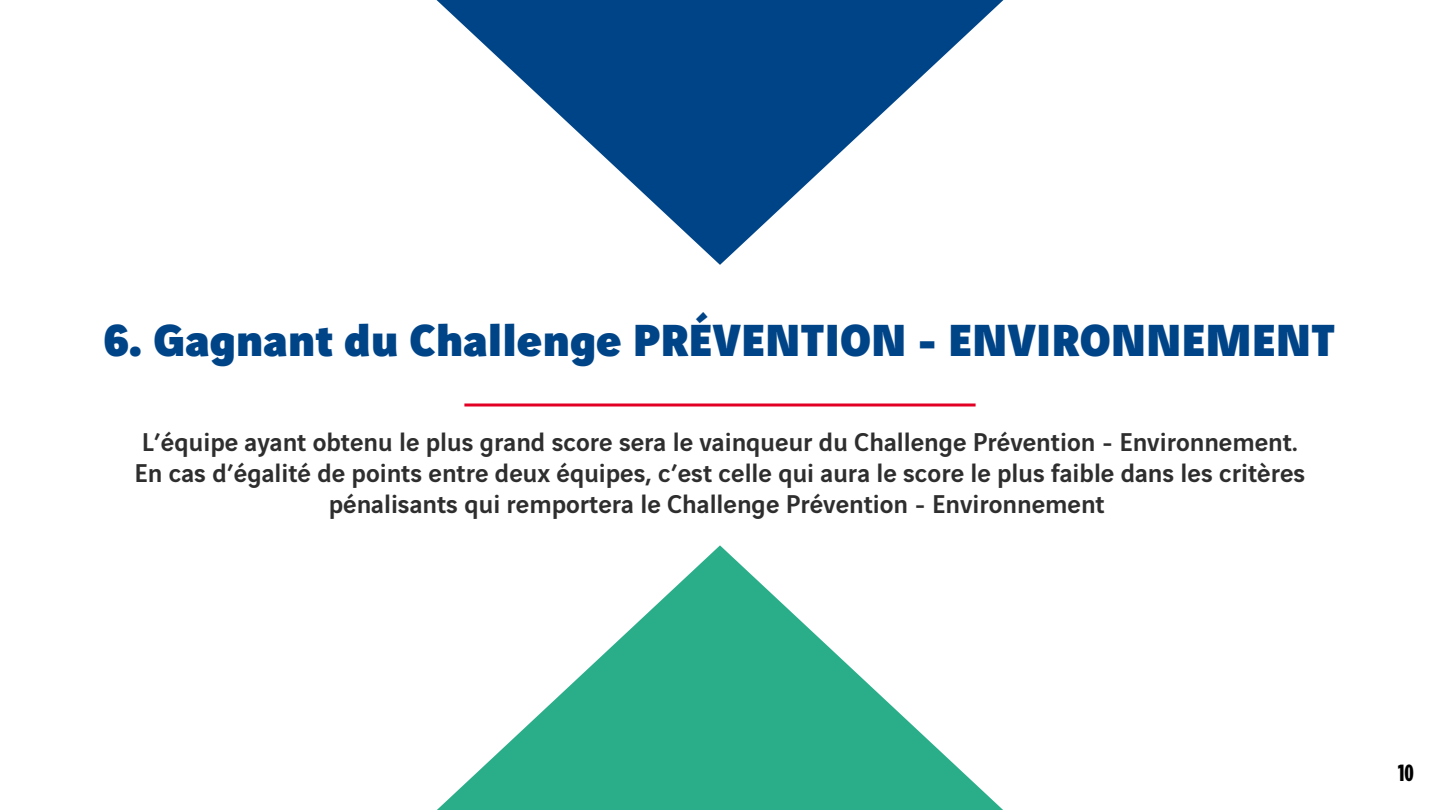
<style>
.page{position:relative;width:1440px;height:810px;background:#fff}
.page>*{position:absolute;margin:0;border:0;box-sizing:border-box;transform-origin:0 0}
.t1{font:900 48px "Vinci Sans";color:#048}
.t2{font:500 27.5px/30.8px "Vinci Sans";color:#2e2e2e;text-align:center}
.t3{font:700 25.2px "Vinci Sans Condensed";color:#000}
</style>
<div class="page">
<svg style="left:436px;top:0;width:568px;height:265px"></svg>
<svg style="left:437px;top:545px;width:566px;height:265px"></svg>
<hr style="left:464px;top:404px;width:512px;height:2px;background:#e20025">
<p class="t1" style="left:104px;top:319px;width:1233px">6. Gagnant du Challenge PRÉVENTION - ENVIRONNEMENT</p>
<p class="t2" style="left:142px;top:429px;width:1158px">L’équipe ayant obtenu le plus grand score sera le vainqueur du Challenge Prévention - Environnement.</p>
<p class="t2" style="left:135px;top:459px;width:1172px">En cas d’égalité de points entre deux équipes, c’est celle qui aura le score le plus faible dans les critères pénalisants qui remportera le Challenge Prévention - Environnement</p>
<p class="t3" style="left:1398px;top:762px;width:17px">10</p>
</div>
